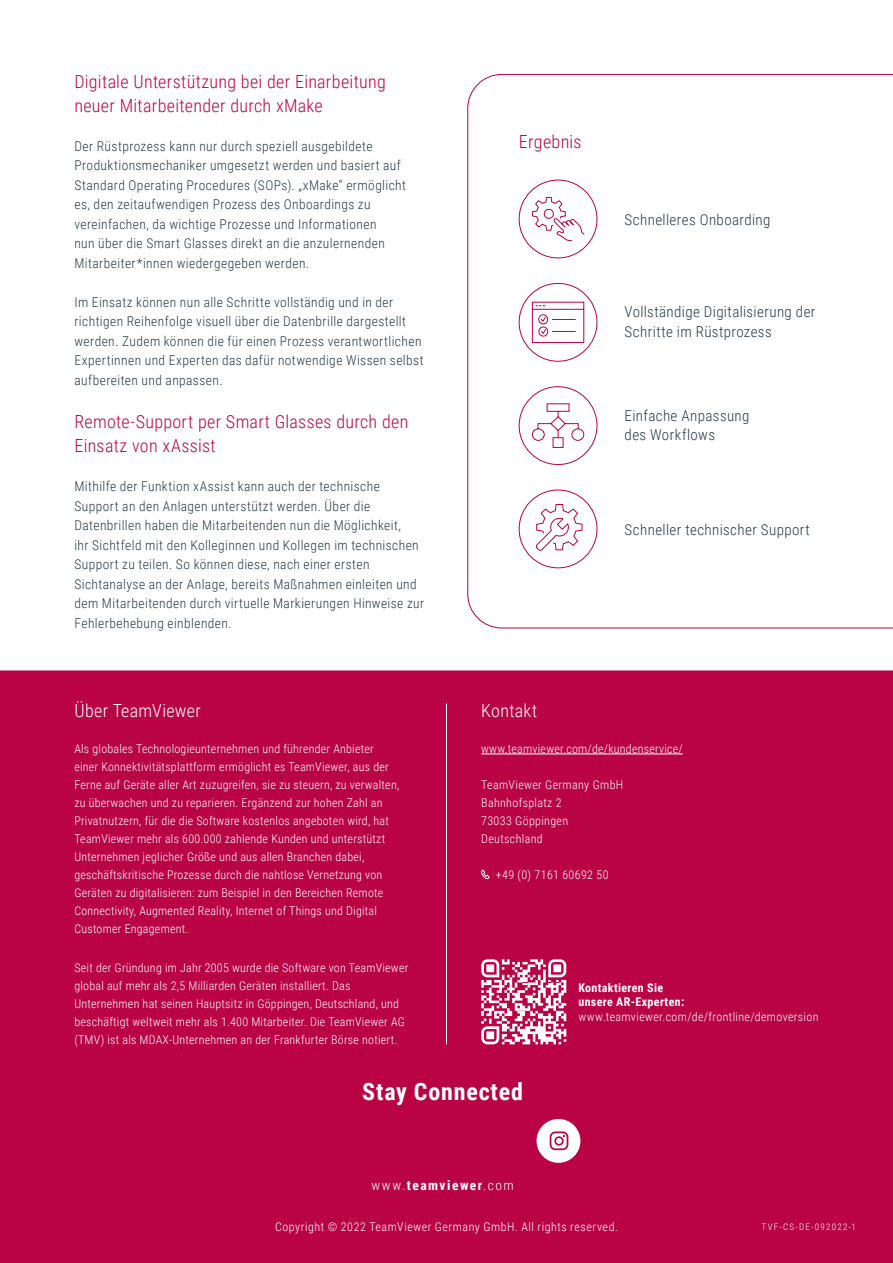
<style>
.page{position:relative;width:893px;height:1263px;background:#fff}
.page>*{position:absolute;margin:0;border:0;box-sizing:border-box;transform-origin:0 0}
.t1{font:700 24px "Roboto Condensed";letter-spacing:.035em;color:#fff}
.t2{font:300 18px/24px "Roboto Condensed";letter-spacing:.015em;color:#b90344}
.t3{font:300 18px "Roboto Condensed";letter-spacing:.015em;color:#fff}
.t4{font:300 15px/19.5px "Roboto Condensed";letter-spacing:.025em;color:#253b48}
.t5{font:300 13.5px/19.5px "Roboto Condensed";letter-spacing:.03em;color:#253b48}
.t6{font:700 13.5px "Roboto Condensed";letter-spacing:.11em;color:#fff}
.t7{font:300 12px/18px "Roboto Condensed";letter-spacing:.02em;color:#fff}
.t8{font:300 12px "Roboto Condensed";letter-spacing:.045em;color:#fff}
.t9{font:700 12px/14.4px "Roboto Condensed";letter-spacing:.03em;color:#fff}
.t10{font:300 9px "Roboto Condensed";letter-spacing:.14em;color:#fff}
.s1{font-weight:300}
</style>
<div class="page">
<svg style="left:467px;top:74px;width:426px;height:554px"></svg>
<div style="left:0;top:670px;width:893px;height:593px;background:#b90344"></div>
<hr style="left:481px;top:754px;width:202px;height:1px;background:#fff">
<svg style="left:481px;top:869px;width:9px;height:11px"></svg>
<svg style="left:536px;top:1119px;width:44px;height:44px"></svg>
<hr style="left:446px;top:703px;width:1px;height:341px;background:#fff">
<div style="left:519px;top:180px;width:78px;height:78px;border:1px solid #b90344;border-radius:50%"></div>
<svg style="left:532px;top:197px;width:53px;height:53px"></svg>
<div style="left:519px;top:283px;width:78px;height:79px;border:1px solid #b90344;border-radius:50%"></div>
<svg style="left:532px;top:301px;width:52px;height:42px"></svg>
<div style="left:519px;top:386px;width:78px;height:79px;border:1px solid #b90344;border-radius:50%"></div>
<svg style="left:532px;top:403px;width:52px;height:45px"></svg>
<div style="left:519px;top:490px;width:78px;height:78px;border:1px solid #b90344;border-radius:50%"></div>
<svg style="left:535px;top:504px;width:48px;height:48px"></svg>
<svg style="left:481px;top:959px;width:85px;height:85px"></svg>
<h2 class="t2" style="left:74px;top:69px;width:313px">Digitale Unterstützung bei der Einarbeitung neuer Mitarbeitender durch xMake</h2>
<p class="t5" style="left:74px;top:136px;width:333px">Der Rüstprozess kann nur durch speziell ausgebildete Produktionsmechaniker umgesetzt werden und basiert auf Standard Operating Procedures (SOPs). „xMake“ ermöglicht es, den zeitaufwendigen Prozess des Onboardings zu vereinfachen, da wichtige Prozesse und Informationen<br>nun über die Smart Glasses direkt an die anzulernenden Mitarbeiter*innen wiedergegeben werden.</p>
<p class="t5" style="left:74px;top:292px;width:351px">Im Einsatz können nun alle Schritte vollständig und in der richtigen Reihenfolge visuell über die Datenbrille dargestellt werden. Zudem können die für einen Prozess verantwortlichen Expertinnen und Experten das dafür notwendige Wissen selbst aufbereiten und anpassen.</p>
<h2 class="t2" style="left:74px;top:409px;width:335px">Remote-Support per Smart Glasses durch den<br>Einsatz von xAssist</h2>
<p class="t5" style="left:74px;top:476px;width:351px">Mithilfe der Funktion xAssist kann auch der technische Support an den Anlagen unterstützt werden. Über die Datenbrillen haben die Mitarbeitenden nun die Möglichkeit,<br>ihr Sichtfeld mit den Kolleginnen und Kollegen im technischen Support zu teilen. So können diese, nach einer ersten Sichtanalyse an der Anlage, bereits Maßnahmen einleiten und dem Mitarbeitenden durch virtuelle Markierungen Hinweise zur Fehlerbehebung einblenden.</p>
<h2 class="t3" style="left:74px;top:698px;width:128px">Über TeamViewer</h2>
<p class="t7" style="left:74px;top:739px;width:326px">Als globales Technologieunternehmen und führender Anbieter einer Konnektivitätsplattform ermöglicht es TeamViewer, aus der Ferne auf Geräte aller Art zuzugreifen, sie zu steuern, zu verwalten, zu überwachen und zu reparieren. Ergänzend zur hohen Zahl an Privatnutzern, für die die Software kostenlos angeboten wird, hat TeamViewer mehr als 600.000 zahlende Kunden und unterstützt Unternehmen jeglicher Größe und aus allen Branchen dabei, geschäftskritische Prozesse durch die nahtlose Vernetzung von Geräten zu digitalisieren: zum Beispiel in den Bereichen Remote Connectivity, Augmented Reality, Internet of Things und Digital Customer Engagement.</p>
<p class="t7" style="left:74px;top:959px;width:335px">Seit der Gründung im Jahr 2005 wurde die Software von TeamViewer global auf mehr als 2,5 Milliarden Geräten installiert. Das Unternehmen hat seinen Hauptsitz in Göppingen, Deutschland, und beschäftigt weltweit mehr als 1.400 Mitarbeiter. Die TeamViewer AG (TMV) ist als MDAX-Unternehmen an der Frankfurter Börse notiert.</p>
<h2 class="t2" style="left:519px;top:129px;width:64px">Ergebnis</h2>
<p class="t4" style="left:625px;top:209px;width:147px">Schnelleres Onboarding</p>
<p class="t4" style="left:625px;top:302px;width:192px">Vollständige Digitalisierung der<br>Schritte im Rüstprozess</p>
<p class="t4" style="left:625px;top:405px;width:126px">Einfache Anpassung des Workflows</p>
<p class="t4" style="left:625px;top:519px;width:187px">Schneller technischer Support</p>
<h2 class="t3" style="left:481px;top:698px;width:58px">Kontakt</h2>
<p class="t7" style="left:481px;top:739px;width:203px">www.teamviewer.com/de/kundenservice/</p>
<p class="t7" style="left:481px;top:775px;width:144px">TeamViewer Germany GmbH<br>Bahnhofsplatz 2<br>73033 Göppingen<br>Deutschland</p>
<p class="t7" style="left:496px;top:865px;width:114px">+49 (0) 7161 60692 50</p>
<p class="t9" style="left:578px;top:980px;width:107px">Kontaktieren Sie unsere AR-Experten:</p>
<p class="t7" style="left:578px;top:1007px;width:242px">www.teamviewer.com/de/frontline/demoversion</p>
<h1 class="t1" style="left:362px;top:1075px;width:162px">Stay Connected</h1>
<p class="t6" style="left:371px;top:1175px;width:144px"><span class="s1">www.</span>teamviewer<span class="s1">.com</span></p>
<p class="t8" style="left:275px;top:1218px;width:344px">Copyright © 2022 TeamViewer Germany GmbH. All rights reserved.</p>
<p class="t10" style="left:761px;top:1220px;width:96px">TVF-CS-DE-092022-1</p>
</div>
